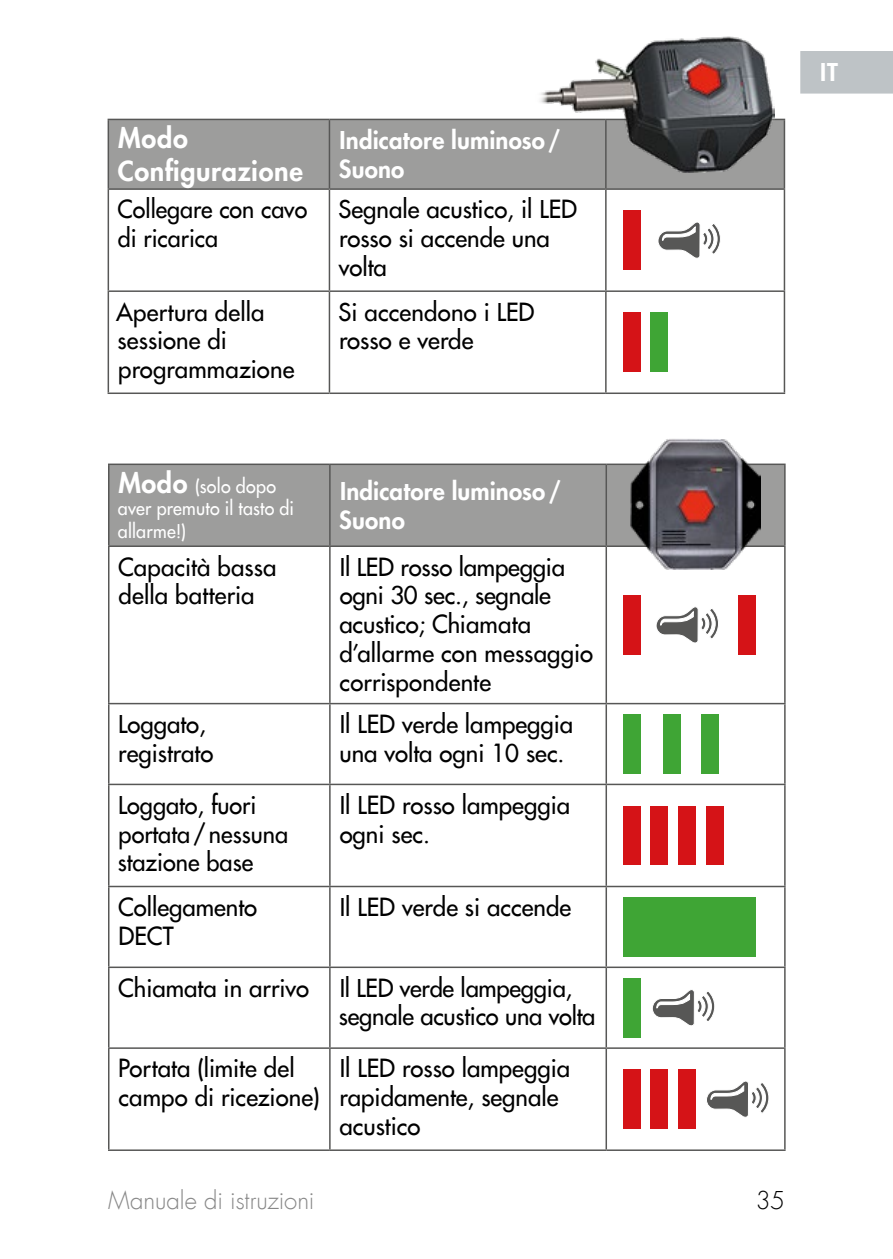
<style>
.page{position:relative;width:893px;height:1259px;background:#fff}
.page>*{position:absolute;margin:0;border:0;box-sizing:border-box;transform-origin:0 0}
.t1{font:800 27px/32.4px "Futura";letter-spacing:.025em;color:#fff}
.t2{font:24px/28.8px "Futura";color:#000}
.t3{font:800 24px/28.8px "Futura";letter-spacing:.005em;color:#fff}
.t4{font:300 24px "Futura";letter-spacing:-.005em;color:#878787}
.t5{font:300 24px "Futura";color:#000}
.t6{font:18.6px/22.2px "Futura";letter-spacing:.015em;color:#fff;scale:.96 1}
.s1{font-weight:800;font-size:27px}
</style>
<div class="page">
<div style="left:109px;top:120px;width:675px;height:68px;background:#9d9d9c"></div>
<svg style="left:109px;top:190px;width:675px;height:202px"></svg>
<hr style="left:108px;top:119px;width:221px;height:1px;background:#575756">
<hr style="left:108px;top:120px;width:1px;height:68px;background:#575756">
<hr style="left:329px;top:119px;width:277px;height:1px;background:#575756">
<hr style="left:329px;top:120px;width:1px;height:68px;background:#575756">
<hr style="left:606px;top:119px;width:179px;height:1px;background:#575756">
<hr style="left:605px;top:120px;width:2px;height:68px;background:#575756">
<hr style="left:784px;top:120px;width:1px;height:68px;background:#575756">
<hr style="left:108px;top:188px;width:221px;height:2px;background:#575756">
<hr style="left:108px;top:190px;width:1px;height:100px;background:#575756">
<hr style="left:329px;top:188px;width:277px;height:2px;background:#575756">
<hr style="left:329px;top:190px;width:1px;height:100px;background:#575756">
<hr style="left:606px;top:188px;width:179px;height:2px;background:#575756">
<hr style="left:605px;top:190px;width:2px;height:100px;background:#575756">
<hr style="left:784px;top:190px;width:1px;height:100px;background:#575756">
<hr style="left:108px;top:290px;width:221px;height:2px;background:#575756">
<hr style="left:108px;top:292px;width:1px;height:100px;background:#575756">
<hr style="left:329px;top:290px;width:277px;height:2px;background:#575756">
<hr style="left:329px;top:292px;width:1px;height:100px;background:#575756">
<hr style="left:606px;top:290px;width:179px;height:2px;background:#575756">
<hr style="left:605px;top:292px;width:2px;height:100px;background:#575756">
<hr style="left:784px;top:292px;width:1px;height:100px;background:#575756">
<hr style="left:108px;top:392px;width:221px;height:2px;background:#575756">
<hr style="left:329px;top:392px;width:277px;height:2px;background:#575756">
<hr style="left:606px;top:392px;width:179px;height:2px;background:#575756">
<div style="left:623px;top:210px;width:18px;height:60px;background:#d51317"></div>
<svg style="left:657px;top:221px;width:64px;height:38px"></svg>
<div style="left:623px;top:312px;width:18px;height:60px;background:#d51317"></div>
<div style="left:650px;top:312px;width:18px;height:60px;background:#3fa535"></div>
<div style="left:110px;top:465px;width:674px;height:80px;background:#9d9d9c"></div>
<svg style="left:110px;top:569px;width:674px;height:469px"></svg>
<hr style="left:108px;top:463px;width:222px;height:2px;background:#575756">
<hr style="left:108px;top:465px;width:2px;height:80px;background:#575756">
<hr style="left:330px;top:463px;width:276px;height:2px;background:#575756">
<hr style="left:329px;top:465px;width:2px;height:80px;background:#575756">
<hr style="left:606px;top:463px;width:180px;height:2px;background:#575756">
<hr style="left:605px;top:465px;width:2px;height:80px;background:#575756">
<hr style="left:784px;top:465px;width:2px;height:80px;background:#575756">
<hr style="left:108px;top:545px;width:222px;height:2px;background:#575756">
<hr style="left:108px;top:547px;width:2px;height:156px;background:#575756">
<hr style="left:330px;top:545px;width:276px;height:2px;background:#575756">
<hr style="left:329px;top:547px;width:2px;height:156px;background:#575756">
<hr style="left:606px;top:545px;width:180px;height:2px;background:#575756">
<hr style="left:605px;top:547px;width:2px;height:156px;background:#575756">
<hr style="left:784px;top:547px;width:2px;height:156px;background:#575756">
<hr style="left:108px;top:703px;width:222px;height:1px;background:#575756">
<hr style="left:108px;top:704px;width:2px;height:79px;background:#575756">
<hr style="left:330px;top:703px;width:276px;height:1px;background:#575756">
<hr style="left:329px;top:704px;width:2px;height:79px;background:#575756">
<hr style="left:606px;top:703px;width:180px;height:1px;background:#575756">
<hr style="left:605px;top:704px;width:2px;height:79px;background:#575756">
<hr style="left:784px;top:704px;width:2px;height:79px;background:#575756">
<hr style="left:108px;top:783px;width:222px;height:2px;background:#575756">
<hr style="left:108px;top:785px;width:2px;height:100px;background:#575756">
<hr style="left:330px;top:783px;width:276px;height:2px;background:#575756">
<hr style="left:329px;top:785px;width:2px;height:100px;background:#575756">
<hr style="left:606px;top:783px;width:180px;height:2px;background:#575756">
<hr style="left:605px;top:785px;width:2px;height:100px;background:#575756">
<hr style="left:784px;top:785px;width:2px;height:100px;background:#575756">
<hr style="left:108px;top:885px;width:222px;height:2px;background:#575756">
<hr style="left:108px;top:887px;width:2px;height:79px;background:#575756">
<hr style="left:330px;top:885px;width:276px;height:2px;background:#575756">
<hr style="left:329px;top:887px;width:2px;height:79px;background:#575756">
<hr style="left:606px;top:885px;width:180px;height:2px;background:#575756">
<hr style="left:605px;top:887px;width:2px;height:79px;background:#575756">
<hr style="left:784px;top:887px;width:2px;height:79px;background:#575756">
<hr style="left:108px;top:966px;width:222px;height:2px;background:#575756">
<hr style="left:108px;top:968px;width:2px;height:79px;background:#575756">
<hr style="left:330px;top:966px;width:276px;height:2px;background:#575756">
<hr style="left:329px;top:968px;width:2px;height:79px;background:#575756">
<hr style="left:606px;top:966px;width:180px;height:2px;background:#575756">
<hr style="left:605px;top:968px;width:2px;height:79px;background:#575756">
<hr style="left:784px;top:968px;width:2px;height:79px;background:#575756">
<hr style="left:108px;top:1047px;width:222px;height:2px;background:#575756">
<hr style="left:108px;top:1049px;width:2px;height:100px;background:#575756">
<hr style="left:330px;top:1047px;width:276px;height:2px;background:#575756">
<hr style="left:329px;top:1049px;width:2px;height:100px;background:#575756">
<hr style="left:606px;top:1047px;width:180px;height:2px;background:#575756">
<hr style="left:605px;top:1049px;width:2px;height:100px;background:#575756">
<hr style="left:784px;top:1049px;width:2px;height:100px;background:#575756">
<hr style="left:108px;top:1149px;width:222px;height:2px;background:#575756">
<hr style="left:330px;top:1149px;width:276px;height:2px;background:#575756">
<hr style="left:606px;top:1149px;width:180px;height:2px;background:#575756">
<div style="left:623px;top:595px;width:18px;height:59px;background:#d51317"></div>
<svg style="left:655px;top:606px;width:64px;height:38px"></svg>
<div style="left:738px;top:595px;width:17px;height:59px;background:#d51317"></div>
<div style="left:623px;top:714px;width:18px;height:60px;background:#3fa535"></div>
<div style="left:663px;top:714px;width:18px;height:60px;background:#3fa535"></div>
<div style="left:701px;top:714px;width:18px;height:60px;background:#3fa535"></div>
<div style="left:623px;top:805px;width:18px;height:59px;background:#d51317"></div>
<div style="left:650px;top:805px;width:18px;height:59px;background:#d51317"></div>
<div style="left:678px;top:805px;width:18px;height:59px;background:#d51317"></div>
<div style="left:706px;top:806px;width:18px;height:59px;background:#d51317"></div>
<div style="left:623px;top:897px;width:132px;height:59px;background:#3fa535"></div>
<div style="left:623px;top:978px;width:18px;height:59px;background:#3fa535"></div>
<svg style="left:651px;top:988px;width:65px;height:38px"></svg>
<div style="left:623px;top:1069px;width:18px;height:60px;background:#d51317"></div>
<div style="left:650px;top:1069px;width:18px;height:60px;background:#d51317"></div>
<div style="left:678px;top:1069px;width:18px;height:60px;background:#d51317"></div>
<svg style="left:707px;top:1081px;width:62px;height:37px"></svg>
<img style="left:530px;top:37px;width:245px;height:135px">
<img style="left:630px;top:439px;width:131px;height:130px">
<div style="left:800px;top:51px;width:93px;height:43px;background:#bec3c6"></div>
<p class="t1" style="left:118px;top:124px;width:187px">Modo<br>Configurazione</p>
<p class="t3" style="left:339px;top:127px;width:224px">Indicatore luminoso/<br>Suono</p>
<p class="t2" style="left:118px;top:197px;width:191px">Collegare con cavo di ricarica</p>
<p class="t2" style="left:339px;top:197px;width:240px">Segnale acustico, il LED rosso si accende una volta</p>
<p class="t2" style="left:116px;top:299px;width:180px">Apertura della sessione di programmazione</p>
<p class="t2" style="left:339px;top:299px;width:197px">Si accendono i LED rosso e verde</p>
<p class="t6" style="left:118px;top:476px;width:185px"><span class="s1">Modo</span> (solo dopo aver premuto il tasto di allarme!)</p>
<p class="t3" style="left:339px;top:478px;width:224px">Indicatore luminoso/<br>Suono</p>
<p class="t2" style="left:118px;top:554px;width:160px">Capacità bassa della batteria</p>
<p class="t2" style="left:340px;top:554px;width:255px">Il LED rosso lampeggia ogni 30 sec., segnale acustico; Chiamata d’allarme con messaggio corrispondente</p>
<p class="t2" style="left:118px;top:711px;width:97px">Loggato, registrato</p>
<p class="t2" style="left:339px;top:711px;width:235px">Il LED verde lampeggia una volta ogni 10 sec.</p>
<p class="t2" style="left:118px;top:792px;width:172px">Loggato, fuori portata/nessuna stazione base</p>
<p class="t2" style="left:340px;top:792px;width:232px">Il LED rosso lampeggia ogni sec.</p>
<p class="t2" style="left:118px;top:894px;width:141px">Collegamento<br>DECT</p>
<p class="t2" style="left:340px;top:894px;width:233px">Il LED verde si accende</p>
<p class="t2" style="left:118px;top:975px;width:193px">Chiamata in arrivo</p>
<p class="t2" style="left:339px;top:975px;width:258px">Il LED verde lampeggia, segnale acustico una volta</p>
<p class="t2" style="left:118px;top:1055px;width:203px">Portata (limite del campo di ricezione)</p>
<p class="t2" style="left:339px;top:1055px;width:232px">Il LED rosso lampeggia rapidamente, segnale acustico</p>
<p class="t4" style="left:108px;top:1188px;width:208px">Manuale di istruzioni</p>
<p class="t5" style="left:756px;top:1188px;width:31px">35</p>
<p class="t3" style="left:820px;top:60px;width:19px">IT</p>
</div>
